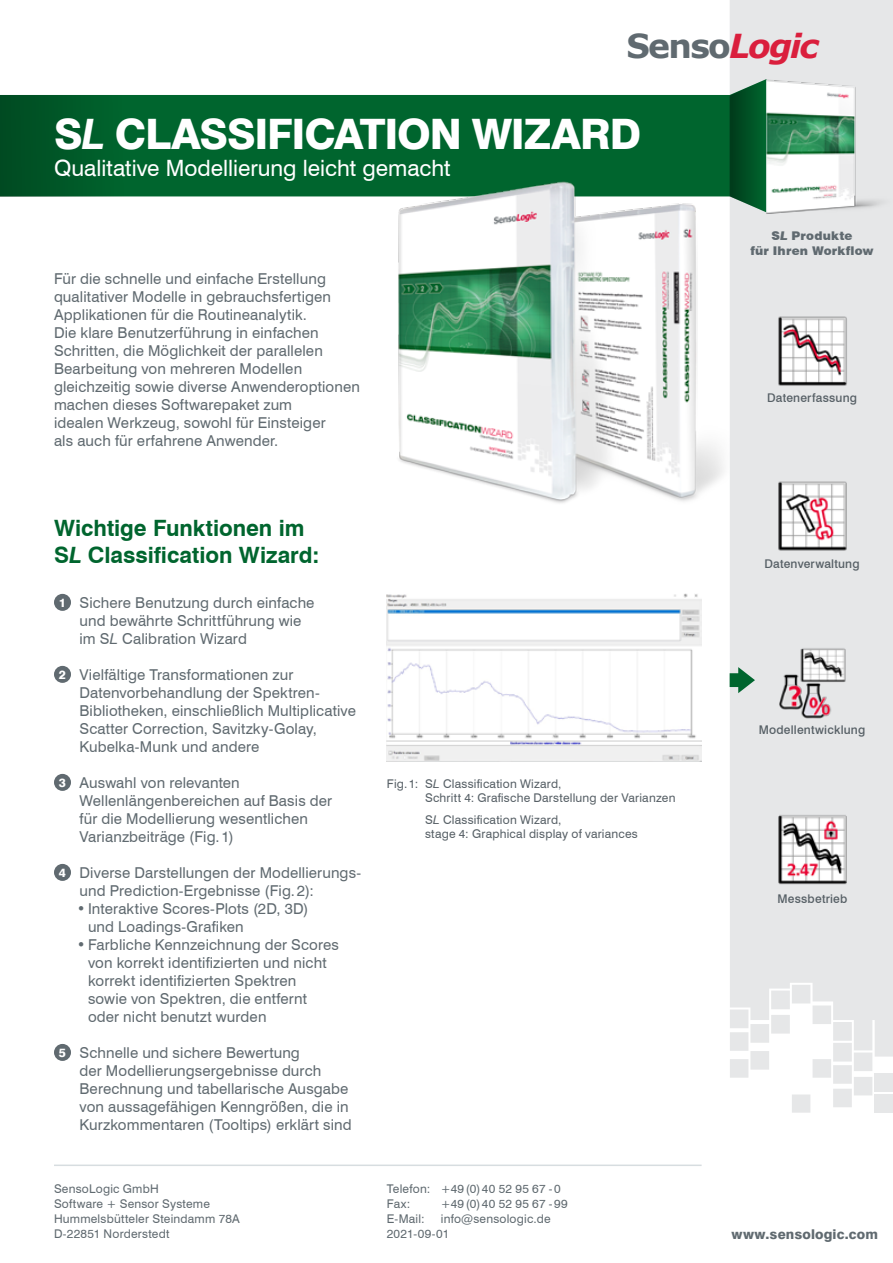
<style>
.page{position:relative;width:893px;height:1263px;background:#fff}
.page>*{position:absolute;margin:0;border:0;box-sizing:border-box;transform-origin:0 0}
.t1{font:800 42px "Swiss 721 BT";letter-spacing:-.03em;color:#fff}
.t2{font:700 33px "Verdana";letter-spacing:-.05em;color:#606a70}
.t3{font:700 22.5px/27px "Swiss 721 BT";color:#00652e}
.t4{font:22.5px "Swiss 721 BT";color:#fff}
.t5{font:15px/18px "Swiss 721 BT";letter-spacing:.01em;color:#606a70}
.t6{font:800 13.5px "Swiss 721 BT";letter-spacing:.01em;color:#606a70}
.t7{font:12px/15px "Swiss 721 BT";letter-spacing:.015em;color:#606a70}
.t8{font:12px/14.4px "Swiss 721 BT";letter-spacing:.02em;color:#576066}
.t9{font:500 12px "Swiss 721 BT";letter-spacing:.015em;color:#576066}
.t10{font:900 12px/14.4px "Swiss 721 BT";letter-spacing:.015em;color:#606a70;text-align:center}
.s1{font-style:italic;color:#da1f3d}
.s2{font-weight:700;font-style:italic}
.s3{font-style:italic}
.s4{font-weight:800;font-size:12px;color:#fff}
</style>
<div class="page">
<div style="left:875px;top:1073px;width:18px;height:19px;background:#e6e7e8"></div>
<div style="left:875px;top:1094px;width:18px;height:19px;background:#e6e7e8"></div>
<svg style="left:730px;top:1056px;width:142px;height:57px"></svg>
<div style="left:730px;top:0;width:163px;height:1056px;background:#e6e7e8"></div>
<div style="left:0;top:94px;width:730px;height:103px;background:#00652e"></div>
<img style="left:756px;top:78px;width:137px;height:137px">
<div style="left:0;top:95px;width:130px;height:101px;background:linear-gradient(to right,#004a21,#00662e)"></div>
<svg style="left:730px;top:79px;width:36px;height:133px;background:#1b633b"></svg>
<img style="left:389px;top:179px;width:341px;height:324px">
<div style="left:54px;top:594px;width:17px;height:17px;background:#606a70;border-radius:50%"></div>
<div style="left:54px;top:666px;width:17px;height:17px;background:#606a70;border-radius:50%"></div>
<div style="left:54px;top:774px;width:17px;height:17px;background:#606a70;border-radius:50%"></div>
<div style="left:54px;top:864px;width:17px;height:17px;background:#606a70;border-radius:50%"></div>
<div style="left:54px;top:1044px;width:17px;height:17px;background:#606a70;border-radius:50%"></div>
<img style="left:756px;top:314px;width:121px;height:74px">
<img style="left:756px;top:477px;width:121px;height:74px">
<img style="left:753px;top:642px;width:127px;height:77px">
<img style="left:752px;top:809px;width:121px;height:81px">
<img style="left:387px;top:593px;width:315px;height:168px">
<hr style="left:54px;top:1164px;width:648px;height:2px;background:#d7dde0">
<svg style="left:730px;top:667px;width:25px;height:26px"></svg>
<h2 class="t2" style="left:626px;top:23px;width:194px">Senso<span class="s1">Logic</span></h2>
<h1 class="t1" style="left:54px;top:108px;width:589px">S<span class="s2">L</span> Classification Wizard</h1>
<h3 class="t4" style="left:54px;top:152px;width:398px">Qualitative Modellierung leicht gemacht</h3>
<p class="t5" style="left:54px;top:269px;width:308px">Für die schnelle und einfache Erstellung qualitativer Modelle in gebrauchsfertigen Applikationen für die Routineanalytik.<br>Die klare Benutzerführung in einfachen Schritten, die Möglichkeit der parallelen Bearbeitung von mehreren Modellen gleichzeitig sowie diverse Anwenderoptionen machen dieses Softwarepaket zum<br>idealen Werkzeug, sowohl für Einsteiger<br>als auch für erfahrene Anwender.</p>
<h3 class="t3" style="left:54px;top:513px;width:267px">Wichtige Funktionen im<br>S<span class="s3">L</span> Classification Wizard:</h3>
<p class="t5" style="left:80px;top:593px;width:236px;text-indent:-21px"><span class="s4">1</span> Sichere Benutzung durch einfache und bewährte Schrittführung wie im S<span class="s3">L</span> Calibration Wizard</p>
<p class="t5" style="left:80px;top:665px;width:278px;text-indent:-21px"><span class="s4">2</span> Vielfältige Transformationen zur Datenvorbehandlung der Spektren-Bibliotheken, einschließlich Multiplicative Scatter Correction, Savitzky-Golay, Kubelka-Munk und andere</p>
<p class="t5" style="left:80px;top:773px;width:254px;text-indent:-21px"><span class="s4">3</span> Auswahl von relevanten<br>Wellenlängenbereichen auf Basis der für die Modellierung wesentlichen<br>Varianzbeiträge (Fig.1)</p>
<p class="t5" style="left:80px;top:863px;width:283px;text-indent:-21px"><span class="s4">4</span> Diverse Darstellungen der Modellierungs&shy;und Prediction-Ergebnisse (Fig.2):</p>
<p class="t5" style="left:88px;top:899px;width:222px;text-indent:-11px">• Interaktive Scores-Plots (2D, 3D) und Loadings-Grafiken</p>
<p class="t5" style="left:88px;top:935px;width:252px;text-indent:-11px">• Farbliche Kennzeichnung der Scores von korrekt identifizierten und nicht korrekt identifizierten Spektren sowie von Spektren, die entfernt oder nicht benutzt wurden</p>
<p class="t5" style="left:80px;top:1043px;width:274px;text-indent:-21px"><span class="s4">5</span> Schnelle und sichere Bewertung<br>der Modellierungsergebnisse durch Berechnung und tabellarische Ausgabe von aussagefähigen Kenngrößen, die in Kurzkommentaren (Tooltips) erklärt sind</p>
<p class="t8" style="left:425px;top:776px;width:252px;text-indent:-38px">Fig.1: S<span class="s3">L</span> Classification Wizard,<br>Schritt 4: Grafische Darstellung der Varianzen</p>
<p class="t8" style="left:425px;top:812px;width:214px">S<span class="s3">L</span> Classification Wizard,<br>stage 4: Graphical display of variances</p>
<p class="t7" style="left:54px;top:1181px;width:187px">SensoLogic GmbH<br>Software + Sensor Systeme<br>Hummelsbütteler Steindamm 78A<br>D-22851 Norderstedt</p>
<p class="t7" style="left:387px;top:1181px;width:175px">Telefon: +49(0)40 52 95 67 -0<br>Fax:</p>
<p class="t7" style="left:441px;top:1196px;width:128px">+49(0)40 52 95 67 -99</p>
<p class="t7" style="left:387px;top:1211px;width:165px;text-indent:54px">info@sensologic.de<br>2021-09-01</p>
<p class="t7" style="left:387px;top:1211px;width:39px">E-Mail:</p>
<p class="t10" style="left:750px;top:229px;width:125px">S<span class="s3">L</span> Produkte<br>für Ihren Workflow</p>
<p class="t9" style="left:767px;top:391px;width:91px">Datenerfassung</p>
<p class="t9" style="left:764px;top:556px;width:97px">Datenverwaltung</p>
<p class="t9" style="left:759px;top:722px;width:108px">Modellentwicklung</p>
<p class="t9" style="left:777px;top:891px;width:71px">Messbetrieb</p>
<p class="t6" style="left:731px;top:1226px;width:148px">www.sensologic.com</p>
</div>
